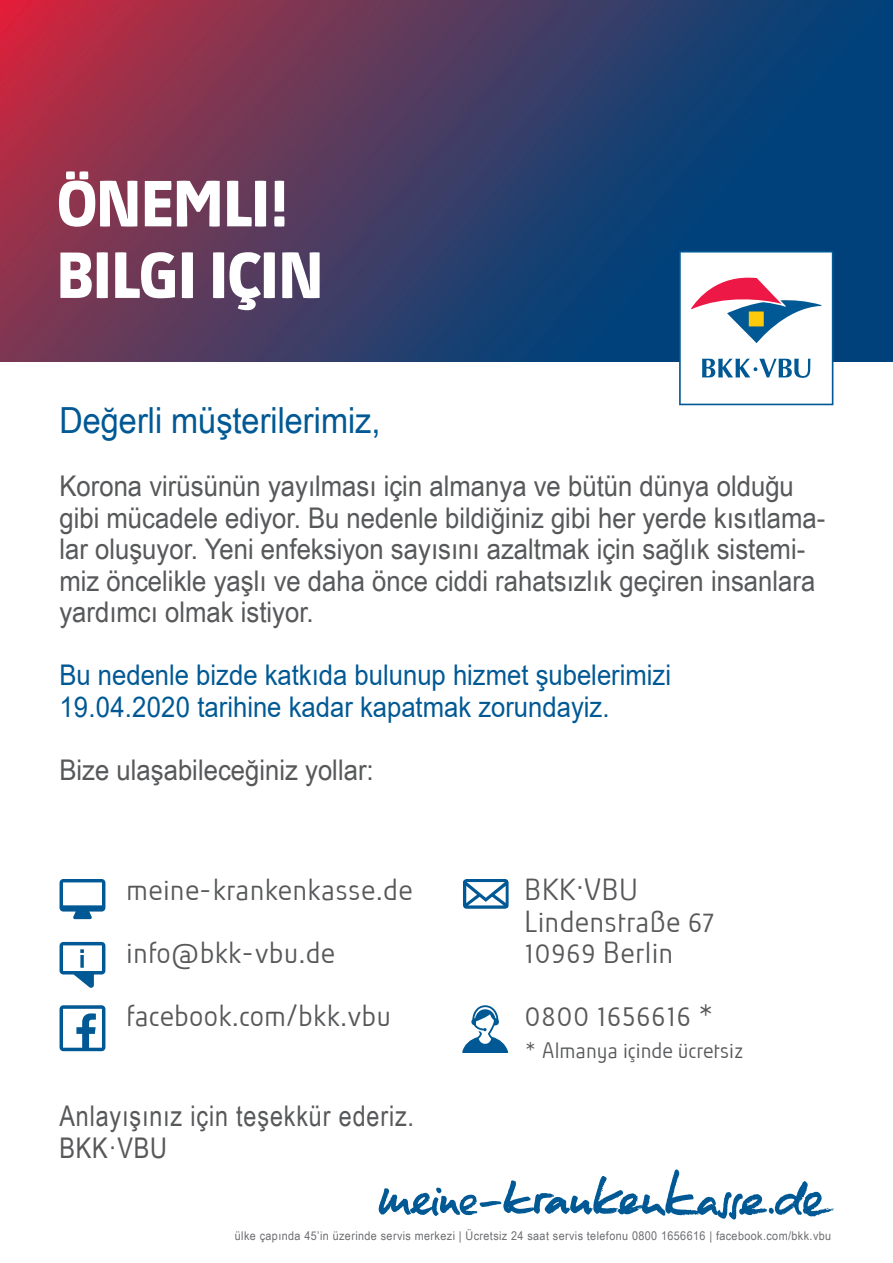
<style>
.page{position:relative;width:893px;height:1263px;background:#fff}
.page>*{position:absolute;margin:0;border:0;box-sizing:border-box;transform-origin:0 0}
.t1{font:700 60px/71.6px "Absolut Std";letter-spacing:-.005em;color:#fff}
.t2{font:36px "Arial Narrow";color:#005994;scale:1.1 1}
.t3{font:28.5px/31.5px "Arial Narrow";color:#57585a;scale:1.1 1}
.t4{font:300 28.5px/31.5px "Absolut Std";letter-spacing:.01em;color:#57585a}
.t5{font:28.5px/31.5px "Arial";color:#005994;scale:.9 1}
.t6{font:28.5px/31.5px "Arial Narrow";letter-spacing:.03em;color:#57585a}
.t7{font:300 21px "Absolut Std";color:#57585a}
.t8{font:12px "Arial Narrow";letter-spacing:.03em;color:#6c6d70;scale:1.1 1}
</style>
<div class="page">
<img style="left:0;top:0;width:893px;height:361px">
<svg style="left:679px;top:251px;width:154px;height:154px"></svg>
<svg style="left:379px;top:1169px;width:454px;height:50px"></svg>
<svg style="left:60px;top:879px;width:45px;height:40px"></svg>
<svg style="left:463px;top:879px;width:46px;height:30px"></svg>
<svg style="left:60px;top:1005px;width:45px;height:46px"></svg>
<svg style="left:462px;top:1005px;width:46px;height:48px"></svg>
<svg style="left:60px;top:942px;width:45px;height:46px"></svg>
<h1 class="t1" style="left:60px;top:167px;width:267px">ÖNEMLI!<br>BILGI IÇIN</h1>
<p class="t2" style="left:59px;top:394px;width:293px">Değerli müşterilerimiz,</p>
<p class="t3" style="left:59px;top:469px;width:698px">Korona virüsünün yayılması için almanya ve bütün dünya olduğu gibi mücadele ediyor. Bu nedenle bildiğiniz gibi her yerde kısıtlama&shy;lar oluşuyor. Yeni enfeksiyon sayısını azaltmak için sağlık sistemi&shy;miz öncelikle yaşlı ve daha önce ciddi rahatsızlık geçiren insanlara yardımcı olmak istiyor.</p>
<p class="t5" style="left:59px;top:659px;width:681px">Bu nedenle bizde katkıda bulunup hizmet şubelerimizi<br>19.04.2020 tarihine kadar kapatmak zorundayiz.</p>
<p class="t3" style="left:59px;top:753px;width:287px">Bize ulaşabileceğiniz yollar:</p>
<p class="t4" style="left:129px;top:874px;width:288px">meine-krankenkasse.de</p>
<p class="t4" style="left:129px;top:937px;width:210px">info@bkk-vbu.de</p>
<p class="t4" style="left:129px;top:1000px;width:266px">facebook.com/bkk.vbu</p>
<p class="t6" style="left:59px;top:1099px;width:356px">Anlayışınız için teşekkür ederiz.<br>BKK·VBU</p>
<p class="t4" style="left:527px;top:874px;width:191px">BKK·VBU<br>Lindenstraße 67<br>10969 Berlin</p>
<p class="t4" style="left:527px;top:1000px;width:192px">0800 1656616 *</p>
<p class="t7" style="left:527px;top:1037px;width:220px">* Almanya içinde ücretsiz</p>
<p class="t8" style="left:235px;top:1226px;width:544px">ülke çapında 45’in üzerinde servis merkezi | Ücretsiz 24 saat servis telefonu 0800 1656616 | facebook.com/bkk.vbu</p>
</div>
